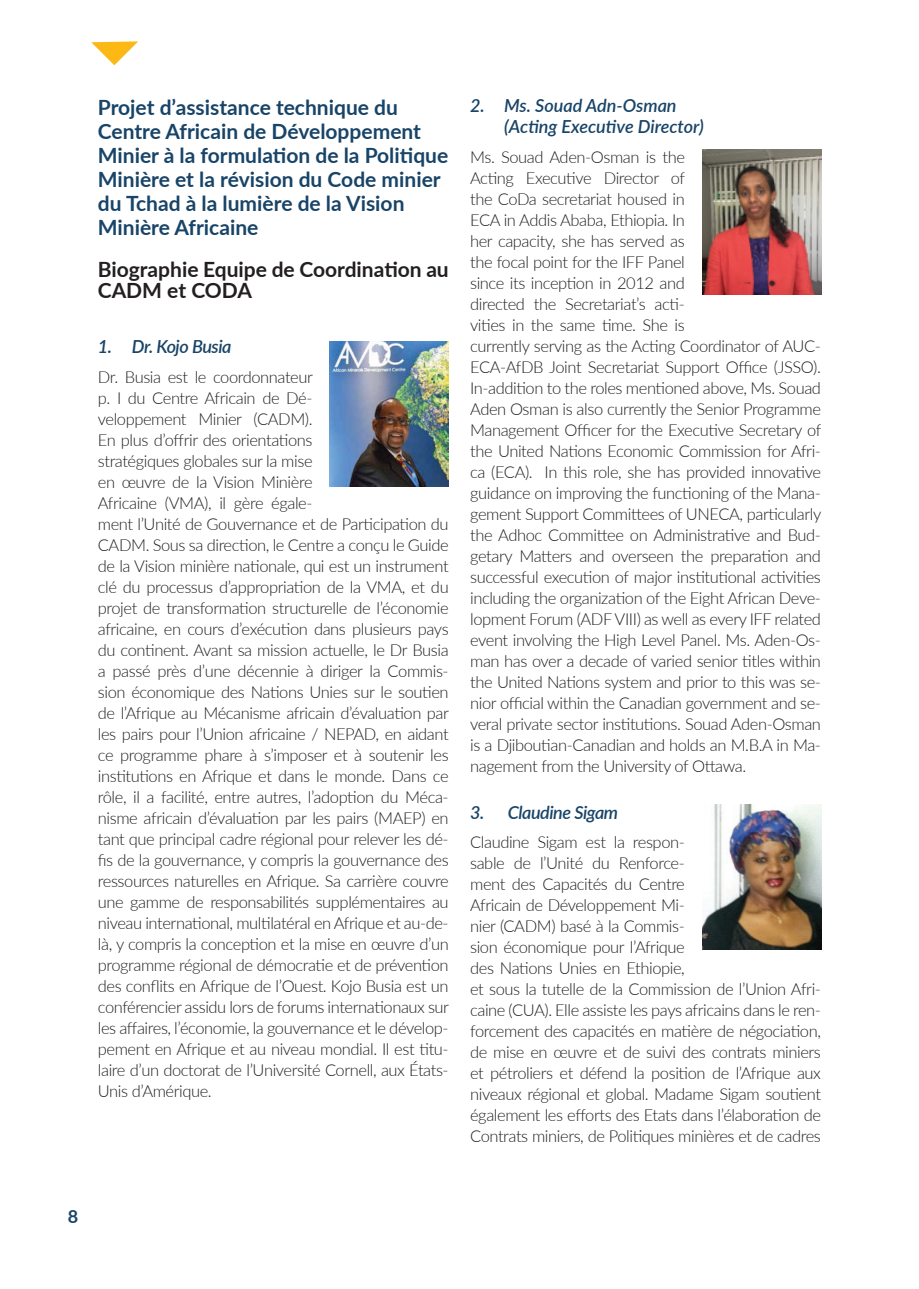
<style>
.page{position:relative;width:919px;height:1289px;background:#fff}
.page>*{position:absolute;margin:0;border:0;box-sizing:border-box;transform-origin:0 0}
.t1{font:700 21px/24px "Lato";color:#184468}
.t2{font:700 21px/21px "Lato";color:#231f20}
.t3{font:italic 600 18px/21px "Lato";letter-spacing:-.01em;color:#184468}
.t4{font:700 18px "Lato";color:#184468}
.t5{font:300 16.5px/21px "Lato";letter-spacing:-.025em;color:#231f20}
</style>
<div class="page">
<svg style="left:91px;top:41px;width:47px;height:24px"></svg>
<img style="left:330px;top:342px;width:119px;height:144px">
<img style="left:702px;top:150px;width:119px;height:144px">
<img style="left:702px;top:804px;width:119px;height:145px">
<p class="t1" style="left:98px;top:94px;width:352px">Projet d’assistance technique du<br>Centre Africain de Développement<br>Minier à la formulation de la Politique<br>Minière et la révision du Code minier du Tchad à la lumière de la Vision<br>Minière Africaine</p>
<p class="t2" style="left:98px;top:258px;width:352px">Biographie Equipe de Coordination au<br>CADM et CODA</p>
<p class="t3" style="left:98px;top:335px;width:135px">1. Dr. Kojo Busia</p>
<p class="t5" style="left:98px;top:365px;width:353px">Dr. Busia est le coordonnateur<br>p. I du Centre Africain de Dé-<br>veloppement Minier (CADM).<br>En plus d’offrir des orientations<br>stratégiques globales sur la mise<br>en œuvre de la Vision Minière<br>Africaine (VMA), il gère égale-<br>ment l’Unité de Gouvernance et de Participation du CADM. Sous sa direction, le Centre a conçu le Guide de la Vision minière nationale, qui est un instrument clé du processus d’appropriation de la VMA, et du projet de transformation structurelle de l’économie africaine, en cours d’exécution dans plusieurs pays du continent. Avant sa mission actuelle, le Dr Busia a passé près d’une décennie à diriger la Commis&shy;sion économique des Nations Unies sur le soutien de l’Afrique au Mécanisme africain d’évaluation par les pairs pour l’Union africaine / NEPAD, en aidant ce programme phare à s’imposer et à soutenir les institutions en Afrique et dans le monde. Dans ce rôle, il a facilité, entre autres, l’adoption du Méca&shy;nisme africain d’évaluation par les pairs (MAEP) en tant que principal cadre régional pour relever les dé&shy;fis de la gouvernance, y compris la gouvernance des ressources naturelles en Afrique. Sa carrière couvre une gamme de responsabilités supplémentaires au niveau international, multilatéral en Afrique et au-de&shy;là, y compris la conception et la mise en œuvre d’un programme régional de démocratie et de prévention des conflits en Afrique de l’Ouest. Kojo Busia est un conférencier assidu lors de forums internationaux sur les affaires, l’économie, la gouvernance et le dévelop&shy;pement en Afrique et au niveau mondial. Il est titu&shy;laire d’un doctorat de l’Université Cornell, aux États-Unis d’Amérique.</p>
<p class="t3" style="left:504px;top:94px;width:201px;text-indent:-34px">2. Ms. Souad Adn-Osman (Acting Executive Director)</p>
<p class="t5" style="left:470px;top:146px;width:353px">Ms. Souad Aden-Osman is the<br>Acting Executive Director of<br>the CoDa secretariat housed in<br>ECA in Addis Ababa, Ethiopia. In<br>her capacity, she has served as<br>the focal point for the IFF Panel<br>since its inception in 2012 and<br>directed the Secretariat’s acti-<br>vities in the same time. She is<br>currently serving as the Acting Coordinator of AUC-ECA-AfDB Joint Secretariat Support Office (JSSO).<br>In-addition to the roles mentioned above, Ms. Souad Aden Osman is also currently the Senior Programme Management Officer for the Executive Secretary of the United Nations Economic Commission for Afri&shy;ca (ECA). In this role, she has provided innovative guidance on improving the functioning of the Mana&shy;gement Support Committees of UNECA, particularly the Adhoc Committee on Administrative and Bud&shy;getary Matters and overseen the preparation and successful execution of major institutional activities including the organization of the Eight African Deve&shy;lopment Forum (ADF VIII) as well as every IFF related event involving the High Level Panel. Ms. Aden-Os&shy;man has over a decade of varied senior titles within the United Nations system and prior to this was se&shy;nior official within the Canadian government and se&shy;veral private sector institutions. Souad Aden-Osman is a Djiboutian-Canadian and holds an M.B.A in Ma&shy;nagement from the University of Ottawa.</p>
<p class="t3" style="left:470px;top:800px;width:149px">3. Claudine Sigam</p>
<p class="t5" style="left:470px;top:831px;width:352px">Claudine Sigam est la respon-<br>sable de l’Unité du Renforce-<br>ment des Capacités du Centre<br>Africain de Développement Mi-<br>nier (CADM) basé à la Commis-<br>sion économique pour l’Afrique<br>des Nations Unies en Ethiopie,<br>et sous la tutelle de la Commission de l’Union Afri&shy;caine (CUA). Elle assiste les pays africains dans le ren&shy;forcement des capacités en matière de négociation, de mise en œuvre et de suivi des contrats miniers et pétroliers et défend la position de l’Afrique aux niveaux régional et global. Madame Sigam soutient également les efforts des Etats dans l’élaboration de Contrats miniers, de Politiques minières et de cadres</p>
<p class="t4" style="left:68px;top:1202px;width:12px">8</p>
</div>
